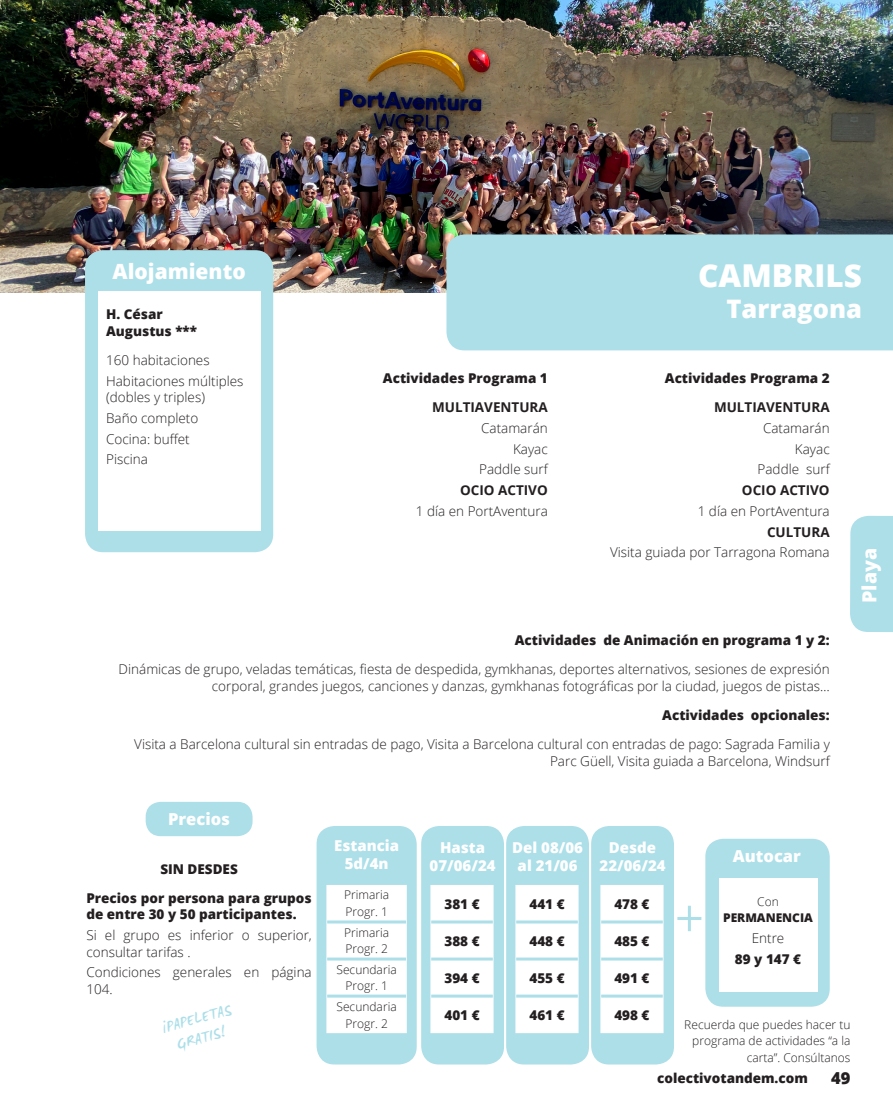
<style>
.page{position:relative;width:893px;height:1106px;background:#fff}
.page>*{position:absolute;margin:0;border:0;box-sizing:border-box;transform-origin:0 0}
.t1{font:800 31.5px "Open Sans";color:#fff}
.t2{font:800 25.5px "Open Sans";color:#fff}
.t3{font:800 21px "Open Sans";color:#fff}
.t4{font:800 19.5px "Open Sans";letter-spacing:-.005em;color:#fff}
.t5{font:16.5px/19.8px "WC Mano Negra Bta";color:#addfe9;text-align:center}
.t6{font:800 16.5px "Open Sans";color:#fff}
.t7{font:800 16.5px "Open Sans";color:#231f20}
.t8{font:800 15px/18px "Open Sans";color:#fff;text-align:center}
.t9{font:300 13.5px/20.7px "Open Sans";color:#231f20;text-align:right}
.t10{font:800 13.5px/16.5px "Open Sans";color:#231f20}
.t11{font:700 13.5px "Open Sans";color:#231f20}
.t12{font:300 12px/16.5px "Open Sans";color:#231f20}
.t13{font:800 12px "Open Sans";color:#231f20}
</style>
<div class="page">
<img style="left:0;top:0;width:893px;height:292px">
<div style="left:446px;top:234px;width:447px;height:116px;background:#addfe9"></div>
<div style="left:850px;top:516px;width:43px;height:116px;background:#addfe9"></div>
<div style="left:861px;top:539px;width:18px;height:72px;background:#addfe9"></div>
<div style="left:85px;top:250px;width:188px;height:302px;background:#addfe9;border-radius:18px"></div>
<div style="left:98px;top:291px;width:162px;height:240px;background:#fff"></div>
<div style="left:146px;top:801px;width:107px;height:35px;background:#addfe9;border-radius:15px"></div>
<div style="left:705px;top:838px;width:125px;height:168px;background:#addfe9;border-radius:18px"></div>
<div style="left:719px;top:878px;width:99px;height:113px;background:#fff"></div>
<hr style="left:688px;top:905px;width:3px;height:26px;background:#addfe9">
<hr style="left:677px;top:917px;width:24px;height:3px;background:#addfe9">
<div style="left:421px;top:826px;width:83px;height:238px;background:#addfe9;border-radius:18px"></div>
<div style="left:430px;top:885px;width:64px;height:148px;background:#fff"></div>
<hr style="left:431px;top:920px;width:62px;height:3px;background:#addfe9">
<hr style="left:431px;top:957px;width:62px;height:3px;background:#addfe9">
<hr style="left:431px;top:994px;width:62px;height:3px;background:#addfe9">
<div style="left:317px;top:826px;width:100px;height:238px;background:#addfe9;border-radius:18px"></div>
<div style="left:326px;top:885px;width:81px;height:148px;background:#fff"></div>
<hr style="left:327px;top:920px;width:79px;height:3px;background:#addfe9">
<hr style="left:327px;top:957px;width:79px;height:3px;background:#addfe9">
<hr style="left:327px;top:994px;width:79px;height:3px;background:#addfe9">
<div style="left:506px;top:826px;width:83px;height:238px;background:#addfe9;border-radius:18px"></div>
<div style="left:515px;top:885px;width:64px;height:148px;background:#fff"></div>
<hr style="left:516px;top:920px;width:62px;height:3px;background:#addfe9">
<hr style="left:516px;top:957px;width:62px;height:3px;background:#addfe9">
<hr style="left:516px;top:994px;width:62px;height:3px;background:#addfe9">
<div style="left:591px;top:826px;width:83px;height:238px;background:#addfe9;border-radius:18px"></div>
<div style="left:600px;top:885px;width:63px;height:148px;background:#fff"></div>
<hr style="left:601px;top:920px;width:62px;height:3px;background:#addfe9">
<hr style="left:601px;top:957px;width:62px;height:3px;background:#addfe9">
<hr style="left:601px;top:994px;width:62px;height:3px;background:#addfe9">
<h3 class="t3" style="left:112px;top:255px;width:135px">Alojamiento</h3>
<p class="t10" style="left:106px;top:305px;width:92px">H. César<br>Augustus ***</p>
<p class="t9" style="left:106px;top:349px;width:139px;text-align:left">160 habitaciones<br>Habitaciones múltiples</p>
<p class="t9" style="left:106px;top:386px;width:100px;text-align:left">(dobles y triples)<br>Baño completo<br>Cocina: buffet<br>Piscina</p>
<p class="t10" style="left:383px;top:369px;width:166px">Actividades Programa 1</p>
<p class="t11" style="left:432px;top:398px;width:117px">MULTIAVENTURA</p>
<p class="t9" style="left:479px;top:417px;width:70px">Catamarán<br>Kayac<br>Paddle surf</p>
<p class="t11" style="left:460px;top:481px;width:89px">OCIO ACTIVO</p>
<p class="t9" style="left:416px;top:500px;width:134px">1 día en PortAventura</p>
<h1 class="t1" style="left:698px;top:252px;width:165px">CAMBRILS</h1>
<h2 class="t2" style="left:726px;top:289px;width:137px">Tarragona</h2>
<p class="t10" style="left:665px;top:369px;width:166px">Actividades Programa 2</p>
<p class="t11" style="left:714px;top:398px;width:117px">MULTIAVENTURA</p>
<p class="t9" style="left:758px;top:417px;width:74px">Catamarán<br>Kayac<br>Paddle surf</p>
<p class="t11" style="left:742px;top:481px;width:89px">OCIO ACTIVO</p>
<p class="t9" style="left:698px;top:500px;width:134px">1 día en PortAventura</p>
<p class="t11" style="left:767px;top:522px;width:64px">CULTURA</p>
<p class="t9" style="left:610px;top:542px;width:221px">Visita guiada por Tarragona Romana</p>
<h3 class="t4" style="left:854px;top:603px;width:56px;rotate:-90deg">Playa</h3>
<p class="t10" style="left:515px;top:631px;width:316px">Actividades de Animación en programa 1 y 2:</p>
<p class="t9" style="left:119px;top:661px;width:713px;line-height:16.5px">Dinámicas de grupo, veladas temáticas, fiesta de despedida, gymkhanas, deportes alternativos, sesiones de expresión corporal, grandes juegos, canciones y danzas, gymkhanas fotográficas por la ciudad, juegos de pistas…</p>
<p class="t10" style="left:662px;top:706px;width:169px">Actividades opcionales:</p>
<p class="t9" style="left:134px;top:736px;width:697px;line-height:16.5px">Visita a Barcelona cultural sin entradas de pago, Visita a Barcelona cultural con entradas de pago: Sagrada Familia y<br>Parc Güell, Visita guiada a Barcelona, Windsurf</p>
<p class="t6" style="left:168px;top:806px;width:63px">Precios</p>
<p class="t10" style="left:86px;top:853px;width:227px;line-height:29.2px;text-align:center">SIN DESDES<br>Precios por persona para grupos</p>
<p class="t10" style="left:86px;top:905px;width:212px">de entre 30 y 50 participantes.</p>
<p class="t9" style="left:86px;top:926px;width:227px;line-height:16.5px;text-align:left">Si el grupo es inferior o superior, consultar tarifas .</p>
<p class="t9" style="left:86px;top:963px;width:227px;line-height:16.5px;text-align:left">Condiciones generales en página<br>104.</p>
<p class="t5" style="left:159px;top:1019px;width:74px;rotate:-15deg">¡PAPELETAS<br>GRATIS!</p>
<p class="t8" style="left:334px;top:836px;width:66px">Estancia<br>5d/4n</p>
<p class="t12" style="left:344px;top:886px;width:47px">Primaria<br>Progr. 1</p>
<p class="t12" style="left:344px;top:924px;width:47px">Primaria<br>Progr. 2</p>
<p class="t12" style="left:336px;top:961px;width:62px;text-align:center">Secundaria<br>Progr. 1</p>
<p class="t12" style="left:336px;top:998px;width:62px;text-align:center">Secundaria<br>Progr. 2</p>
<p class="t8" style="left:430px;top:837px;width:67px">Hasta<br>07/06/24</p>
<p class="t10" style="left:444px;top:894px;width:37px">381 €</p>
<p class="t10" style="left:444px;top:931px;width:37px">388 €</p>
<p class="t10" style="left:444px;top:968px;width:37px">394 €</p>
<p class="t10" style="left:444px;top:1005px;width:37px">401 €</p>
<p class="t8" style="left:512px;top:837px;width:72px">Del 08/06 al 21/06</p>
<p class="t10" style="left:529px;top:894px;width:37px">441 €</p>
<p class="t10" style="left:529px;top:931px;width:37px">448 €</p>
<p class="t10" style="left:529px;top:968px;width:37px">455 €</p>
<p class="t10" style="left:529px;top:1005px;width:37px">461 €</p>
<p class="t8" style="left:600px;top:837px;width:68px">Desde<br>22/06/24</p>
<p class="t10" style="left:614px;top:894px;width:37px">478 €</p>
<p class="t10" style="left:614px;top:931px;width:37px">485 €</p>
<p class="t10" style="left:614px;top:968px;width:37px">491 €</p>
<p class="t10" style="left:614px;top:1005px;width:37px">498 €</p>
<p class="t6" style="left:733px;top:843px;width:70px">Autocar</p>
<p class="t12" style="left:757px;top:892px;width:23px">Con</p>
<p class="t13" style="left:723px;top:908px;width:91px">PERMANENCIA</p>
<p class="t9" style="left:752px;top:927px;width:34px">Entre</p>
<p class="t10" style="left:735px;top:949px;width:68px">89 y 147 €</p>
<p class="t12" style="left:684px;top:1015px;width:168px;text-align:right">Recuerda que puedes hacer tu programa de actividades “a la carta”. Consúltanos</p>
<p class="t10" style="left:657px;top:1069px;width:152px">colectivotandem.com</p>
<p class="t7" style="left:831px;top:1065px;width:21px">49</p>
</div>
